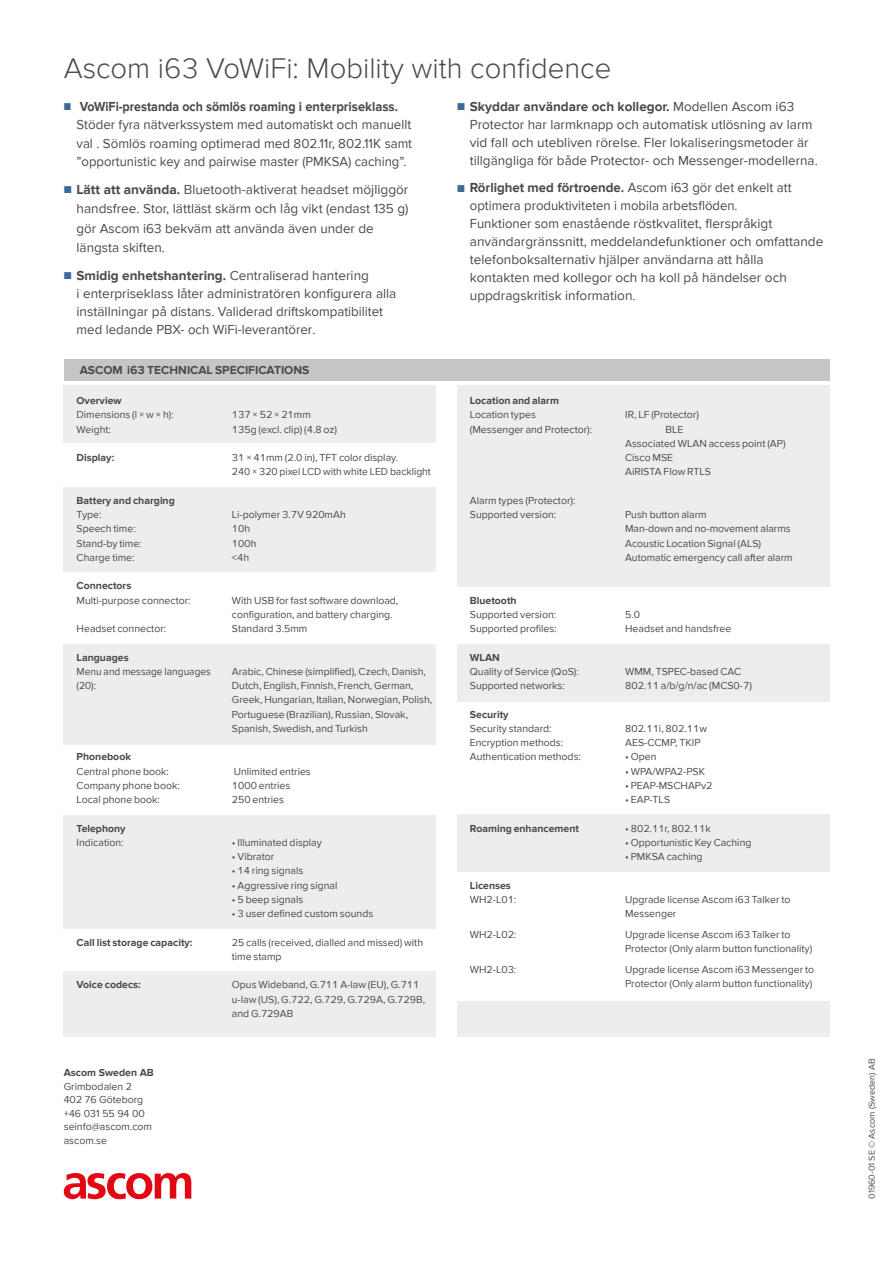
<style>
.page{position:relative;width:893px;height:1263px;background:#fff}
.page>*{position:absolute;margin:0;border:0;box-sizing:border-box;transform-origin:0 0}
.t1{font:300 29.25px "Proxima Nova";color:#4a4a49}
.t2{font:13.5px/18px "Proxima Nova";color:#4a4a49}
.t3{font:700 13.5px/18px "Proxima Nova";color:#4a4a49;scale:.92 1}
.t4{font:700 12px "Proxima Nova";color:#4a4a49}
.t5{font:10.5px/14.2px "Proxima Nova";color:#4a4a49}
.t6{font:700 10.5px "Proxima Nova";color:#4a4a49}
.t7{font:9px "Proxima Nova";color:#4a4a49}
.s1{font-weight:400;font-size:12px;color:#396b9c}
.s2{font-weight:400}
.s3{font-size:12px;color:#396b9c}
.s4{font-weight:700}
</style>
<div class="page">
<div style="left:64px;top:359px;width:765px;height:21px;background:#c6c6c6"></div>
<div style="left:64px;top:385px;width:372px;height:651px;background:#ededed"></div>
<div style="left:457px;top:385px;width:372px;height:651px;background:#ededed"></div>
<div style="left:446px;top:587px;width:397px;height:57px;background:#fff"></div>
<div style="left:446px;top:702px;width:397px;height:112px;background:#fff"></div>
<div style="left:446px;top:872px;width:397px;height:129px;background:#fff"></div>
<div style="left:45px;top:573px;width:397px;height:71px;background:#fff"></div>
<div style="left:51px;top:443px;width:391px;height:44px;background:#fff"></div>
<div style="left:45px;top:929px;width:397px;height:41px;background:#fff"></div>
<div style="left:45px;top:745px;width:397px;height:69px;background:#fff"></div>
<svg style="left:64px;top:1173px;width:127px;height:26px"></svg>
<h1 class="t1" style="left:64px;top:51px;width:549px">Ascom i63 VoWiFi: Mobility with confidence</h1>
<p class="t3" style="left:77px;top:97px;width:365px;text-indent:-13px"><span class="s1">■</span> VoWiFi-prestanda och sömlös roaming i enterpriseklass.<br><span class="s2">Stöder fyra nätverkssystem med automatiskt och manuellt</span></p>
<p class="t2" style="left:77px;top:135px;width:337px">val . Sömlös roaming optimerad med 802.11r, 802.11K samt ”opportunistic key and pairwise master (PMKSA) caching”.</p>
<p class="t2" style="left:77px;top:180px;width:334px;line-height:19.5px;text-indent:-13px"><span class="s3">■</span> <span class="s4">Lätt att använda.</span> Bluetooth-aktiverat headset möjliggör handsfree. Stor, lättläst skärm och låg vikt (endast 135 g) gör Ascom i63 bekväm att använda även under de längsta skiften.</p>
<p class="t2" style="left:77px;top:267px;width:321px;text-indent:-13px"><span class="s3">■</span> <span class="s4">Smidig enhetshantering.</span> Centraliserad hantering<br>i enterpriseklass låter administratören konfigurera alla inställningar på distans. Validerad driftskompatibilitet med ledande PBX- och WiFi-leverantörer.</p>
<p class="t4" style="left:80px;top:364px;width:231px">ASCOM i63 TECHNICAL SPECIFICATIONS</p>
<p class="t6" style="left:77px;top:395px;width:46px">Overview</p>
<p class="t5" style="left:77px;top:408px;width:99px">Dimensions (l × w × h):</p>
<p class="t5" style="left:232px;top:408px;width:80px">137 × 52 × 21mm</p>
<p class="t5" style="left:77px;top:422px;width:36px">Weight:</p>
<p class="t5" style="left:232px;top:422px;width:107px">135g (excl. clip) (4.8 oz)</p>
<p class="t6" style="left:77px;top:452px;width:39px">Display:</p>
<p class="t5" style="left:232px;top:451px;width:201px">31 × 41mm (2.0 in), TFT color display.<br>240 × 320 pixel LCD with white LED backlight</p>
<p class="t6" style="left:77px;top:494px;width:100px">Battery and charging</p>
<p class="t5" style="left:77px;top:508px;width:26px">Type:</p>
<p class="t5" style="left:232px;top:508px;width:115px">Li-polymer 3.7V 920mAh</p>
<p class="t5" style="left:77px;top:522px;width:61px">Speech time:</p>
<p class="t5" style="left:232px;top:522px;width:20px">10h</p>
<p class="t5" style="left:77px;top:536px;width:67px">Stand-by time:</p>
<p class="t5" style="left:232px;top:536px;width:26px">100h</p>
<p class="t5" style="left:77px;top:550px;width:59px">Charge time:</p>
<p class="t5" style="left:232px;top:550px;width:19px">&lt;4h</p>
<p class="t6" style="left:77px;top:580px;width:56px">Connectors</p>
<p class="t5" style="left:77px;top:593px;width:116px">Multi-purpose connector:</p>
<p class="t5" style="left:232px;top:593px;width:168px">With USB for fast software download, configuration, and battery charging.</p>
<p class="t5" style="left:77px;top:622px;width:91px">Headset connector:</p>
<p class="t5" style="left:232px;top:622px;width:77px">Standard 3.5mm</p>
<p class="t6" style="left:77px;top:651px;width:54px">Languages</p>
<p class="t5" style="left:77px;top:664px;width:136px">Menu and message languages</p>
<p class="t5" style="left:232px;top:664px;width:196px">Arabic, Chinese (simplified), Czech, Danish,</p>
<p class="t5" style="left:77px;top:679px;width:21px">(20):</p>
<p class="t5" style="left:232px;top:679px;width:202px">Dutch, English, Finnish, French, German, Greek, Hungarian, Italian, Norwegian, Polish, Portuguese (Brazilian), Russian, Slovak, Spanish, Swedish, and Turkish</p>
<p class="t6" style="left:77px;top:751px;width:56px">Phonebook</p>
<p class="t5" style="left:77px;top:764px;width:94px">Central phone book:</p>
<p class="t5" style="left:234px;top:764px;width:79px">Unlimited entries</p>
<p class="t5" style="left:77px;top:778px;width:105px">Company phone book:</p>
<p class="t5" style="left:232px;top:778px;width:60px">1000 entries</p>
<p class="t5" style="left:77px;top:793px;width:85px">Local phone book:</p>
<p class="t5" style="left:232px;top:793px;width:54px">250 entries</p>
<p class="t6" style="left:77px;top:822px;width:51px">Telephony</p>
<p class="t5" style="left:77px;top:835px;width:49px">Indication:</p>
<p class="t5" style="left:232px;top:835px;width:92px">• Illuminated display</p>
<p class="t5" style="left:232px;top:850px;width:44px">• Vibrator</p>
<p class="t5" style="left:232px;top:864px;width:73px">• 14 ring signals</p>
<p class="t5" style="left:232px;top:878px;width:107px">• Aggressive ring signal</p>
<p class="t5" style="left:232px;top:892px;width:73px">• 5 beep signals</p>
<p class="t5" style="left:232px;top:907px;width:143px">• 3 user defined custom sounds</p>
<p class="t6" style="left:77px;top:936px;width:117px">Call list storage capacity:</p>
<p class="t5" style="left:232px;top:935px;width:193px">25 calls (received, dialled and missed) with time stamp</p>
<p class="t6" style="left:77px;top:979px;width:66px">Voice codecs:</p>
<p class="t5" style="left:232px;top:978px;width:195px">Opus Wideband, G.711 A-law (EU), G.711 u-law (US), G.722, G.729, G.729A, G.729B, and G.729AB</p>
<p class="t6" style="left:64px;top:1067px;width:92px">Ascom Sweden AB</p>
<p class="t5" style="left:64px;top:1080px;width:90px;line-height:13.5px">Grimbodalen 2<br>402 76 Göteborg +46 031 55 94 00 seinfo@ascom.com ascom.se</p>
<p class="t2" style="left:470px;top:97px;width:349px;text-indent:-13px"><span class="s3">■</span> <span class="s4">Skyddar användare och kollegor.</span> Modellen Ascom i63<br>Protector har larmknapp och automatisk utlösning av larm vid fall och utebliven rörelse. Fler lokaliseringsmetoder är tillgängliga för både Protector- och Messenger-modellerna.</p>
<p class="t2" style="left:470px;top:179px;width:355px;text-indent:-13px"><span class="s3">■</span> <span class="s4">Rörlighet med förtroende.</span> Ascom i63 gör det enkelt att optimera produktiviteten i mobila arbetsflöden.<br>Funktioner som enastående röstkvalitet, flerspråkigt användargränssnitt, meddelandefunktioner och omfattande telefonboksalternativ hjälper användarna att hålla kontakten med kollegor och ha koll på händelser och uppdragskritisk information.</p>
<p class="t6" style="left:470px;top:395px;width:91px">Location and alarm</p>
<p class="t5" style="left:470px;top:408px;width:68px">Location types</p>
<p class="t5" style="left:625px;top:408px;width:75px">IR, LF (Protector)</p>
<p class="t5" style="left:470px;top:422px;width:124px">(Messenger and Protector):</p>
<p class="t5" style="left:625px;top:422px;width:162px;text-indent:40px">BLE<br>Associated WLAN access point (AP)<br>Cisco MSE<br>AiRISTA Flow RTLS</p>
<p class="t5" style="left:470px;top:493px;width:107px">Alarm types (Protector):<br>Supported version:</p>
<p class="t5" style="left:625px;top:508px;width:169px">Push button alarm<br>Man-down and no-movement alarms<br>Acoustic Location Signal (ALS)<br>Automatic emergency call after alarm</p>
<p class="t6" style="left:470px;top:594px;width:48px">Bluetooth</p>
<p class="t5" style="left:470px;top:607px;width:88px">Supported version:</p>
<p class="t5" style="left:625px;top:607px;width:16px">5.0</p>
<p class="t5" style="left:470px;top:622px;width:88px">Supported profiles:</p>
<p class="t5" style="left:625px;top:622px;width:108px">Headset and handsfree</p>
<p class="t6" style="left:470px;top:651px;width:31px">WLAN</p>
<p class="t5" style="left:470px;top:664px;width:110px">Quality of Service (QoS):</p>
<p class="t5" style="left:625px;top:664px;width:118px">WMM, TSPEC-based CAC</p>
<p class="t5" style="left:470px;top:679px;width:97px">Supported networks:</p>
<p class="t5" style="left:625px;top:679px;width:128px">802.11 a/b/g/n/ac (MCS0-7)</p>
<p class="t6" style="left:470px;top:708px;width:40px">Security</p>
<p class="t5" style="left:470px;top:721px;width:83px">Security standard:</p>
<p class="t5" style="left:625px;top:721px;width:83px">802.11i, 802.11w</p>
<p class="t5" style="left:470px;top:736px;width:95px">Encryption methods:</p>
<p class="t5" style="left:625px;top:736px;width:77px">AES-CCMP, TKIP</p>
<p class="t5" style="left:470px;top:750px;width:113px">Authentication methods:</p>
<p class="t5" style="left:625px;top:750px;width:33px">• Open</p>
<p class="t5" style="left:625px;top:764px;width:81px">• WPA/WPA2-PSK</p>
<p class="t5" style="left:625px;top:778px;width:89px">• PEAP-MSCHAPv2</p>
<p class="t5" style="left:625px;top:793px;width:46px">• EAP-TLS</p>
<p class="t6" style="left:470px;top:822px;width:111px">Roaming enhancement</p>
<p class="t5" style="left:625px;top:821px;width:87px">• 802.11r, 802.11k</p>
<p class="t5" style="left:625px;top:835px;width:128px">• Opportunistic Key Caching</p>
<p class="t5" style="left:625px;top:850px;width:79px">• PMKSA caching</p>
<p class="t6" style="left:470px;top:879px;width:43px">Licenses</p>
<p class="t5" style="left:470px;top:892px;width:48px">WH2-L01:</p>
<p class="t5" style="left:625px;top:892px;width:167px">Upgrade license Ascom i63 Talker to<br>Messenger</p>
<p class="t5" style="left:470px;top:927px;width:48px">WH2-L02:</p>
<p class="t5" style="left:625px;top:927px;width:189px">Upgrade license Ascom i63 Talker to<br>Protector (Only alarm button functionality)</p>
<p class="t5" style="left:470px;top:962px;width:48px">WH2-L03:</p>
<p class="t5" style="left:625px;top:962px;width:190px">Upgrade license Ascom i63 Messenger to<br>Protector (Only alarm button functionality)</p>
<p class="t7" style="left:867px;top:1199px;width:142px;rotate:-90deg">01960-01 SE © Ascom (Sweden) AB</p>
</div>
